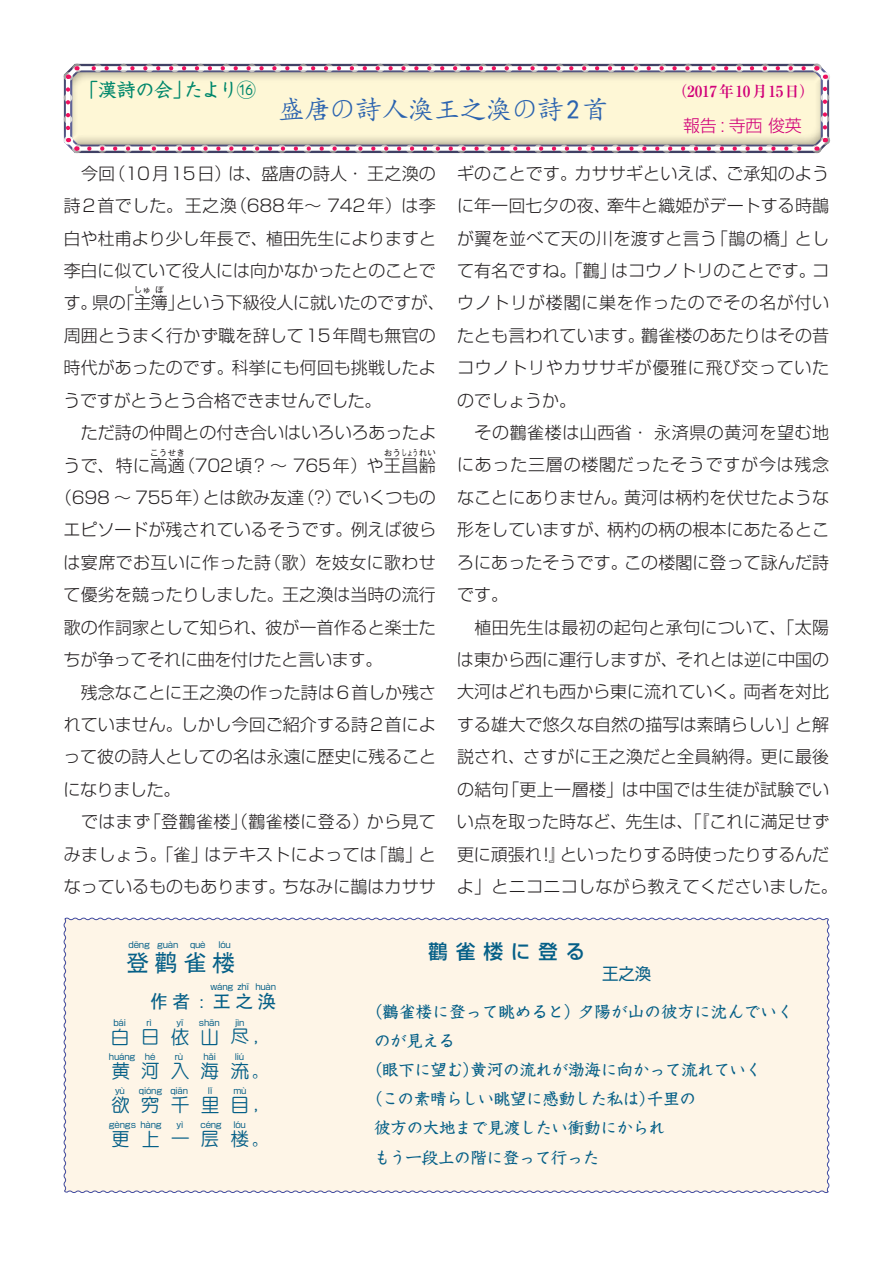
<style>
.page{position:relative;width:893px;height:1263px;background:#fff}
.page>*{position:absolute;margin:0;border:0;box-sizing:border-box;transform-origin:0 0}
.t1{font:26.85px "Kai Ti";letter-spacing:-.03em;color:#2b63af}
.t2{font:23.85px "MS Hei";color:#055f87}
.t3{font:500 19.8px "Shin Go Pro";letter-spacing:.39em;color:#055f87}
.t4{font:500 19.2px "Kyoka ICA Pro";letter-spacing:-.045em;color:#00876b}
.t5{font:18.75px/34px "Yuanhei CS";letter-spacing:.6em;color:#055f87;text-align:justify}
.t6{font:18.75px "MS Hei";color:#055f87}
.t7{font:300 16.95px/32.4px "Shin Go Pro";letter-spacing:.005em;color:#231f20}
.t8{font:300 16.95px "Shin Go Pro";letter-spacing:.025em;color:#231f20}
.t9{font:300 16.95px "Shin Go Pro";color:#d10179}
.t10{font:500 16.5px "Kyoka ICA Pro";letter-spacing:-.015em;color:#055f87}
.t11{font:500 16.5px "Kyoka ICA Pro";letter-spacing:.005em;color:#055f87}
.t12{font:16.5px "Shin Go Pro";color:#055f87}
.t13{font:700 15.3px "Ryumin Pro";letter-spacing:.03em;color:#d10179}
.t14{font:8.55px "Shin Go Pro";letter-spacing:-.025em;color:#055f87}
.t15{font:300 8.55px "Shin Go Pro";color:#231f20}
</style>
<div class="page">
<div style="left:63px;top:917px;width:767px;height:276px;background:#fef5e7"></div>
<svg style="left:63px;top:63px;width:768px;height:91px;background:#e8ddca"></svg>
<p class="t4" style="left:79px;top:74px;width:178px">「漢詩の会」たより⑯</p>
<p class="t13" style="left:672px;top:79px;width:144px">（2017年10月15日）</p>
<h1 class="t1" style="left:278px;top:96px;width:332px">盛唐の詩人渙王之渙の詩2首</h1>
<p class="t9" style="left:683px;top:112px;width:120px">報告 : 寺西 俊英</p>
<p class="t7" style="left:64px;top:155px;width:383px">　今回（10月15日）は、盛唐の詩人・王之渙の詩2首でした。王之渙（688年～ 742年）は李白や杜甫より少し年長で、植田先生によりますと李白に似ていて役人には向かなかったとのことです。県の「主簿」という下級役人に就いたのですが、</p>
<p class="t15" style="left:134px;top:283px;width:19px">しゅ</p>
<p class="t15" style="left:155px;top:283px;width:10px">ぼ</p>
<p class="t7" style="left:64px;top:317px;width:374px">周囲とうまく行かず職を辞して15年間も無官の時代があったのです。科挙にも何回も挑戦したようですがとうとう合格できませんでした。<br>　ただ詩の仲間との付き合いはいろいろあったようで、特に高適</p>
<p class="t15" style="left:384px;top:445px;width:54px">おうしょうれい</p>
<p class="t7" style="left:64px;top:479px;width:374px;text-indent:-9px">（698 ～ 755年）とは飲み友達（?）でいくつものエピソードが残されているそうです。例えば彼らは宴席でお互いに作った詩（歌）を妓女に歌わせて優劣を競ったりしました。王之渙は当時の流行歌の作詞家として知られ、彼が一首作ると楽士たちが争ってそれに曲を付けたと言います。<br>　残念なことに王之渙の作った詩は6首しか残されていません。しかし今回ご紹介する詩2首によって彼の詩人としての名は永遠に歴史に残ることになりました。<br>　ではまず「登鸛雀楼」（鸛雀楼に登る）から見てみましょう。「雀」はテキストによっては「鵲」となっているものもあります。ちなみに鵲はカササ</p>
<p class="t15" style="left:150px;top:445px;width:36px">こうせき</p>
<p class="t8" style="left:178px;top:451px;width:259px">（702頃? ～ 765年）や王昌齢</p>
<p class="t7" style="left:457px;top:155px;width:382px">ギのことです。カササギといえば、ご承知のように年一回七夕の夜、牽牛と織姫がデートする時鵲が翼を並べて天の川を渡すと言う「鵲の橋」として有名ですね。「鸛」はコウノトリのことです。コウノトリが楼閣に巣を作ったのでその名が付いたとも言われています。鸛雀楼のあたりはその昔コウノトリやカササギが優雅に飛び交っていたのでしょうか。<br>　その鸛雀楼は山西省・永済県の黄河を望む地にあった三層の楼閣だったそうですが今は残念なことにありません。黄河は柄杓を伏せたような形をしていますが、柄杓の柄の根本にあたるところにあったそうです。この楼閣に登って詠んだ詩です。<br>　植田先生は最初の起句と承句について、「太陽は東から西に運行しますが、それとは逆に中国の大河はどれも西から東に流れていく。両者を対比する雄大で悠久な自然の描写は素晴らしい」と解説され、さすがに王之渙だと全員納得。更に最後の結句「更上一層楼」は中国では生徒が試験でいい点を取った時など、先生は、「『これに満足せず更に頑張れ!』といったりする時使ったりするんだよ」とニコニコしながら教えてくださいました。</p>
<p class="t14" style="left:129px;top:938px;width:51px">dēng guàn</p>
<p class="t14" style="left:190px;top:938px;width:17px">què</p>
<p class="t14" style="left:218px;top:938px;width:14px">lóu</p>
<h2 class="t2" style="left:126px;top:950px;width:112px">登鹳雀楼</h2>
<p class="t6" style="left:150px;top:992px;width:128px">作者 : 王之涣</p>
<p class="t5" style="left:111px;top:1020px;width:161px">白日依山尽，黄河入海流。欲穷千里目，更上一层楼。</p>
<p class="t14" style="left:210px;top:980px;width:67px">wáng zhī huàn</p>
<p class="t14" style="left:113px;top:1016px;width:14px">bái</p>
<p class="t14" style="left:146px;top:1016px;width:7px">rì</p>
<p class="t14" style="left:177px;top:1016px;width:8px">yī</p>
<p class="t14" style="left:199px;top:1016px;width:22px">shān</p>
<p class="t14" style="left:235px;top:1016px;width:11px">jìn</p>
<p class="t14" style="left:109px;top:1050px;width:48px">huáng hé</p>
<p class="t14" style="left:175px;top:1050px;width:10px">rù</p>
<p class="t14" style="left:203px;top:1050px;width:14px">hǎi</p>
<p class="t14" style="left:235px;top:1050px;width:11px">liú</p>
<p class="t14" style="left:115px;top:1084px;width:11px">yù</p>
<p class="t14" style="left:139px;top:1084px;width:51px">qióng qiān</p>
<p class="t14" style="left:208px;top:1084px;width:6px">lǐ</p>
<p class="t14" style="left:233px;top:1084px;width:15px">mù</p>
<p class="t14" style="left:109px;top:1118px;width:54px">gèngs hàng</p>
<p class="t14" style="left:177px;top:1118px;width:8px">yì</p>
<p class="t14" style="left:200px;top:1118px;width:23px">céng</p>
<p class="t14" style="left:233px;top:1118px;width:14px">lóu</p>
<p class="t3" style="left:428px;top:935px;width:159px">鸛雀楼に登る</p>
<p class="t12" style="left:602px;top:960px;width:51px">王之渙</p>
<p class="t11" style="left:366px;top:998px;width:429px">（鸛雀楼に登って眺めると）夕陽が山の彼方に沈んでいく</p>
<p class="t10" style="left:374px;top:1027px;width:82px">のが見える</p>
<p class="t10" style="left:366px;top:1057px;width:398px">（眼下に望む）黄河の流れが渤海に向かって流れていく</p>
<p class="t10" style="left:366px;top:1086px;width:332px">（この素晴らしい眺望に感動した私は）千里の</p>
<p class="t10" style="left:374px;top:1115px;width:292px">彼方の大地まで見渡したい衝動にかられ</p>
<p class="t10" style="left:374px;top:1144px;width:227px">もう一段上の階に登って行った</p>
</div>
